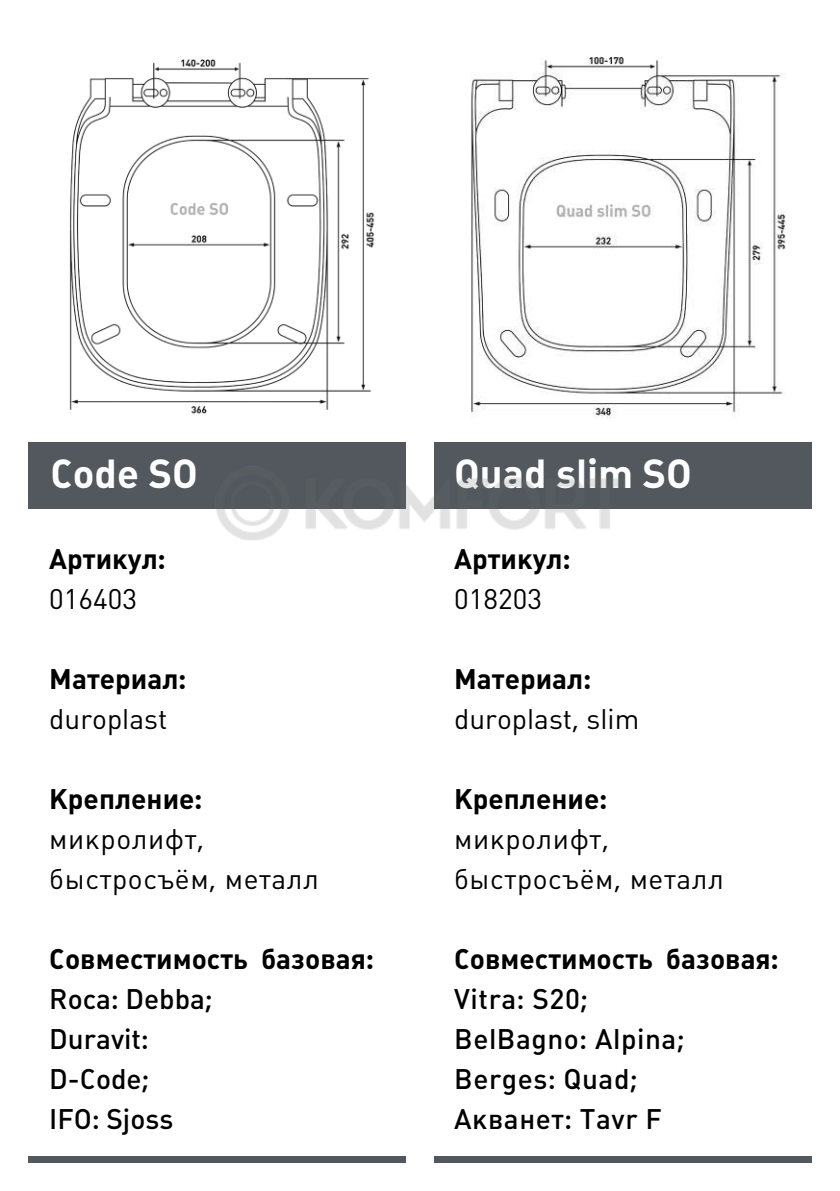
<style>
.page{position:relative;width:840px;height:1191px;background:#fff}
.page>*{position:absolute;margin:0;border:0;box-sizing:border-box;transform-origin:0 0}
.t1{font:700 40px "Plumb C";color:#fff}
.t2{font:700 28px "Plumb C";color:#000}
.t3{font:28px/40px "Plumb C";letter-spacing:.02em;color:#000}
.t4{font:28px/40px "Plumb Medium C";letter-spacing:.02em;color:#000}
.t5{font:28px/40px "Plumb Medium C";color:#000}
.t6{font:28px "Plumb C";color:#000}
</style>
<div class="page">
<div style="left:434px;top:442px;width:377px;height:67px;background:#52585e"></div>
<div style="left:434px;top:1156px;width:377px;height:6px;background:#52585e"></div>
<img style="left:471px;top:57px;width:315px;height:361px">
<div style="left:28px;top:1156px;width:377px;height:6px;background:#52585e"></div>
<div style="left:28px;top:442px;width:377px;height:67px;background:#52585e"></div>
<img style="left:69px;top:59px;width:306px;height:355px">
<img style="left:216px;top:457px;width:394px;height:83px">
<h1 class="t1" style="left:50px;top:451px;width:149px">Code SO</h1>
<p class="t2" style="left:49px;top:542px;width:118px">Артикул:</p>
<p class="t3" style="left:49px;top:579px;width:89px">016403</p>
<p class="t2" style="left:49px;top:662px;width:138px">Материал:</p>
<p class="t6" style="left:49px;top:702px;width:119px">duroplast</p>
<p class="t2" style="left:49px;top:782px;width:154px">Крепление:</p>
<p class="t3" style="left:49px;top:819px;width:271px">микролифт, быстросъём, металл</p>
<p class="t2" style="left:49px;top:942px;width:326px">Совместимость базовая:</p>
<p class="t5" style="left:49px;top:978px;width:165px">Roca: Debba;<br>Duravit:<br>D-Code;<br>IFO: Sjoss</p>
<h1 class="t1" style="left:454px;top:451px;width:239px">Quad slim SO</h1>
<p class="t2" style="left:454px;top:542px;width:118px">Артикул:</p>
<p class="t3" style="left:454px;top:579px;width:89px">018203</p>
<p class="t2" style="left:454px;top:662px;width:138px">Материал:</p>
<p class="t6" style="left:454px;top:702px;width:186px">duroplast, slim</p>
<p class="t2" style="left:454px;top:782px;width:154px">Крепление:</p>
<p class="t3" style="left:454px;top:819px;width:271px">микролифт, быстросъём, металл</p>
<p class="t2" style="left:454px;top:942px;width:326px">Совместимость базовая:</p>
<p class="t4" style="left:454px;top:978px;width:232px">Vitra: S20;<br>BelBagno: Alpina;<br>Berges: Quad;<br>Акванет: Tavr F</p>
</div>
